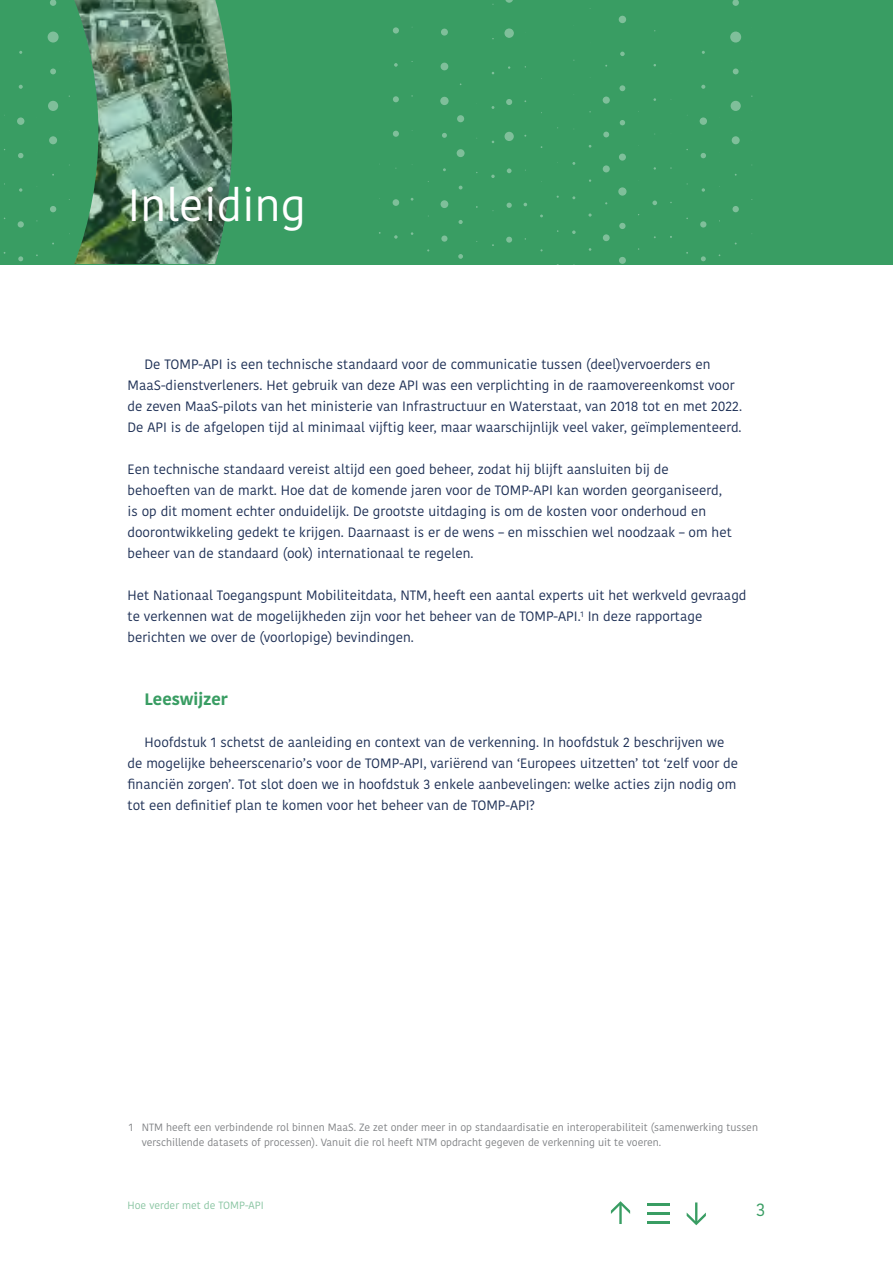
<style>
.page{position:relative;width:893px;height:1263px;background:#fff}
.page>*{position:absolute;margin:0;border:0;box-sizing:border-box;transform-origin:0 0}
.t1{font:45px "Kohinoor Bangla";color:#fff}
.t2{font:18px "Kohinoor Bangla";color:#399d63}
.Subkop-2{font:700 16.5px "Kohinoor Bangla";color:#399d63}
.t3{font:13.5px/21px "Kohinoor Bangla";color:#1c2e54}
.t4{font:10.5px/15px "Kohinoor Bangla";color:#808285}
.t5{font:10.5px "Kohinoor Bangla";color:#88c4a1}
</style>
<div class="page">
<div style="left:0;top:0;width:893px;height:264px;background:#399d63"></div>
<img style="left:74px;top:0;width:159px;height:264px">
<svg style="left:394px;top:235px;width:4px;height:4px"></svg>
<div style="left:393px;top:199px;width:6px;height:7px;background:#7fbf9a;border-radius:50%"></div>
<svg style="left:393px;top:131px;width:6px;height:6px"></svg>
<svg style="left:393px;top:96px;width:6px;height:6px"></svg>
<svg style="left:394px;top:63px;width:4px;height:4px"></svg>
<div style="left:393px;top:27px;width:6px;height:7px;background:#7fbf9a;border-radius:50%"></div>
<div style="left:441px;top:235px;width:6px;height:7px;background:#7fbf9a;border-radius:50%"></div>
<div style="left:441px;top:200px;width:7px;height:8px;background:#7fbf9a;border-radius:50%"></div>
<svg style="left:442px;top:133px;width:5px;height:5px"></svg>
<svg style="left:440px;top:97px;width:9px;height:8px"></svg>
<div style="left:441px;top:63px;width:7px;height:7px;background:#7fbf9a;border-radius:50%"></div>
<div style="left:441px;top:29px;width:7px;height:7px;background:#7fbf9a;border-radius:50%"></div>
<svg style="left:458px;top:254px;width:5px;height:5px"></svg>
<svg style="left:459px;top:220px;width:4px;height:4px"></svg>
<svg style="left:459px;top:186px;width:4px;height:3px"></svg>
<div style="left:457px;top:149px;width:8px;height:8px;background:#7fbf9a;border-radius:50%"></div>
<div style="left:457px;top:115px;width:7px;height:7px;background:#7fbf9a;border-radius:50%"></div>
<svg style="left:491px;top:175px;width:4px;height:3px"></svg>
<svg style="left:506px;top:237px;width:6px;height:6px"></svg>
<svg style="left:507px;top:203px;width:5px;height:5px"></svg>
<svg style="left:507px;top:168px;width:5px;height:5px"></svg>
<svg style="left:504px;top:132px;width:10px;height:9px"></svg>
<svg style="left:506px;top:99px;width:6px;height:6px"></svg>
<svg style="left:504px;top:28px;width:10px;height:10px"></svg>
<svg style="left:505px;top:0;width:8px;height:3px"></svg>
<svg style="left:572px;top:230px;width:4px;height:4px"></svg>
<svg style="left:588px;top:213px;width:4px;height:4px"></svg>
<div style="left:603px;top:234px;width:7px;height:7px;background:#7fbf9a;border-radius:50%"></div>
<div style="left:603px;top:165px;width:7px;height:7px;background:#7fbf9a;border-radius:50%"></div>
<svg style="left:603px;top:132px;width:6px;height:5px"></svg>
<div style="left:603px;top:97px;width:7px;height:7px;background:#7fbf9a;border-radius:50%"></div>
<div style="left:619px;top:257px;width:7px;height:7px;background:#7fbf9a;border-radius:50%"></div>
<div style="left:619px;top:223px;width:7px;height:6px;background:#7fbf9a;border-radius:50%"></div>
<svg style="left:618px;top:187px;width:9px;height:9px"></svg>
<div style="left:619px;top:154px;width:7px;height:7px;background:#7fbf9a;border-radius:50%"></div>
<svg style="left:620px;top:120px;width:5px;height:5px"></svg>
<svg style="left:619px;top:85px;width:6px;height:6px"></svg>
<svg style="left:620px;top:52px;width:5px;height:4px"></svg>
<div style="left:619px;top:16px;width:7px;height:7px;background:#7fbf9a;border-radius:50%"></div>
<svg style="left:652px;top:201px;width:5px;height:4px"></svg>
<svg style="left:701px;top:256px;width:5px;height:5px"></svg>
<div style="left:700px;top:221px;width:6px;height:7px;background:#7fbf9a;border-radius:50%"></div>
<svg style="left:702px;top:188px;width:3px;height:4px"></svg>
<svg style="left:701px;top:153px;width:5px;height:5px"></svg>
<div style="left:700px;top:117px;width:7px;height:8px;background:#7fbf9a;border-radius:50%"></div>
<svg style="left:701px;top:85px;width:4px;height:4px"></svg>
<div style="left:732px;top:206px;width:7px;height:6px;background:#7fbf9a;border-radius:50%"></div>
<div style="left:732px;top:136px;width:8px;height:8px;background:#7fbf9a;border-radius:50%"></div>
<div style="left:731px;top:101px;width:10px;height:10px;background:#7fbf9a;border-radius:50%"></div>
<svg style="left:733px;top:69px;width:6px;height:5px"></svg>
<div style="left:730px;top:32px;width:11px;height:11px;background:#7fbf9a;border-radius:50%"></div>
<div style="left:732px;top:0;width:7px;height:6px;background:#7fbf9a;border-radius:50%"></div>
<svg style="left:18px;top:256px;width:5px;height:5px"></svg>
<div style="left:18px;top:221px;width:6px;height:7px;background:#7fbf9a;border-radius:50%"></div>
<svg style="left:18px;top:153px;width:5px;height:5px"></svg>
<div style="left:17px;top:117px;width:7px;height:8px;background:#7fbf9a;border-radius:50%"></div>
<svg style="left:19px;top:85px;width:4px;height:4px"></svg>
<svg style="left:50px;top:206px;width:6px;height:6px"></svg>
<div style="left:49px;top:136px;width:8px;height:8px;background:#7fbf9a;border-radius:50%"></div>
<svg style="left:48px;top:101px;width:10px;height:10px"></svg>
<svg style="left:50px;top:69px;width:6px;height:5px"></svg>
<div style="left:48px;top:32px;width:11px;height:11px;background:#7fbf9a;border-radius:50%"></div>
<svg style="left:50px;top:0;width:6px;height:6px"></svg>
<svg style="left:687px;top:1202px;width:19px;height:23px"></svg>
<svg style="left:611px;top:1201px;width:19px;height:23px"></svg>
<hr style="left:647px;top:1203px;width:23px;height:2px;background:#399d63">
<hr style="left:647px;top:1212px;width:23px;height:2px;background:#399d63">
<hr style="left:647px;top:1221px;width:23px;height:3px;background:#399d63">
<p class="t1" style="left:128px;top:171px;width:180px">Inleiding</p>
<p class="t3" style="left:128px;top:354px;width:616px;text-indent:17px">De TOMP-API is een technische standaard voor de communicatie tussen (deel)vervoerders en MaaS-dienstverleners. Het gebruik van deze API was een verplichting in de raamovereenkomst voor de zeven MaaS-pilots van het ministerie van Infrastructuur en Waterstaat, van 2018 tot en met 2022.<br>De API is de afgelopen tijd al minimaal vijftig keer, maar waarschijnlijk veel vaker, geïmplementeerd.</p>
<p class="t3" style="left:128px;top:459px;width:606px">Een technische standaard vereist altijd een goed beheer, zodat hij blijft aansluiten bij de behoeften van de markt. Hoe dat de komende jaren voor de TOMP-API kan worden georganiseerd, is op dit moment echter onduidelijk. De grootste uitdaging is om de kosten voor onderhoud en doorontwikkeling gedekt te krijgen. Daarnaast is er de wens – en misschien wel noodzaak – om het beheer van de standaard (ook) internationaal te regelen.</p>
<p class="t3" style="left:128px;top:585px;width:620px">Het Nationaal Toegangspunt Mobiliteitdata, NTM, heeft een aantal experts uit het werkveld gevraagd te verkennen wat de mogelijkheden zijn voor het beheer van de TOMP-API.<sup>1</sup> In deze rapportage berichten we over de (voorlopige) bevindingen.</p>
<p class="Subkop-2" style="left:145px;top:685px;width:85px">Leeswijzer</p>
<p class="t3" style="left:128px;top:732px;width:612px;text-indent:17px">Hoofdstuk 1 schetst de aanleiding en context van de verkenning. In hoofdstuk 2 beschrijven we de mogelijke beheerscenario’s voor de TOMP-API, variërend van ‘Europees uitzetten’ tot ‘zelf voor de financiën zorgen’. Tot slot doen we in hoofdstuk 3 enkele aanbevelingen: welke acties zijn nodig om tot een definitief plan te komen voor het beheer van de TOMP-API?</p>
<p class="t4" style="left:142px;top:1120px;width:618px;text-indent:-13px">1 NTM heeft een verbindende rol binnen MaaS. Ze zet onder meer in op standaardisatie en interoperabiliteit (samenwerking tussen verschillende datasets of processen). Vanuit die rol heeft NTM opdracht gegeven de verkenning uit te voeren.</p>
<p class="t5" style="left:128px;top:1197px;width:138px">Hoe verder met de TOMP-API</p>
<h2 class="t2" style="left:756px;top:1196px;width:11px">3</h2>
</div>
